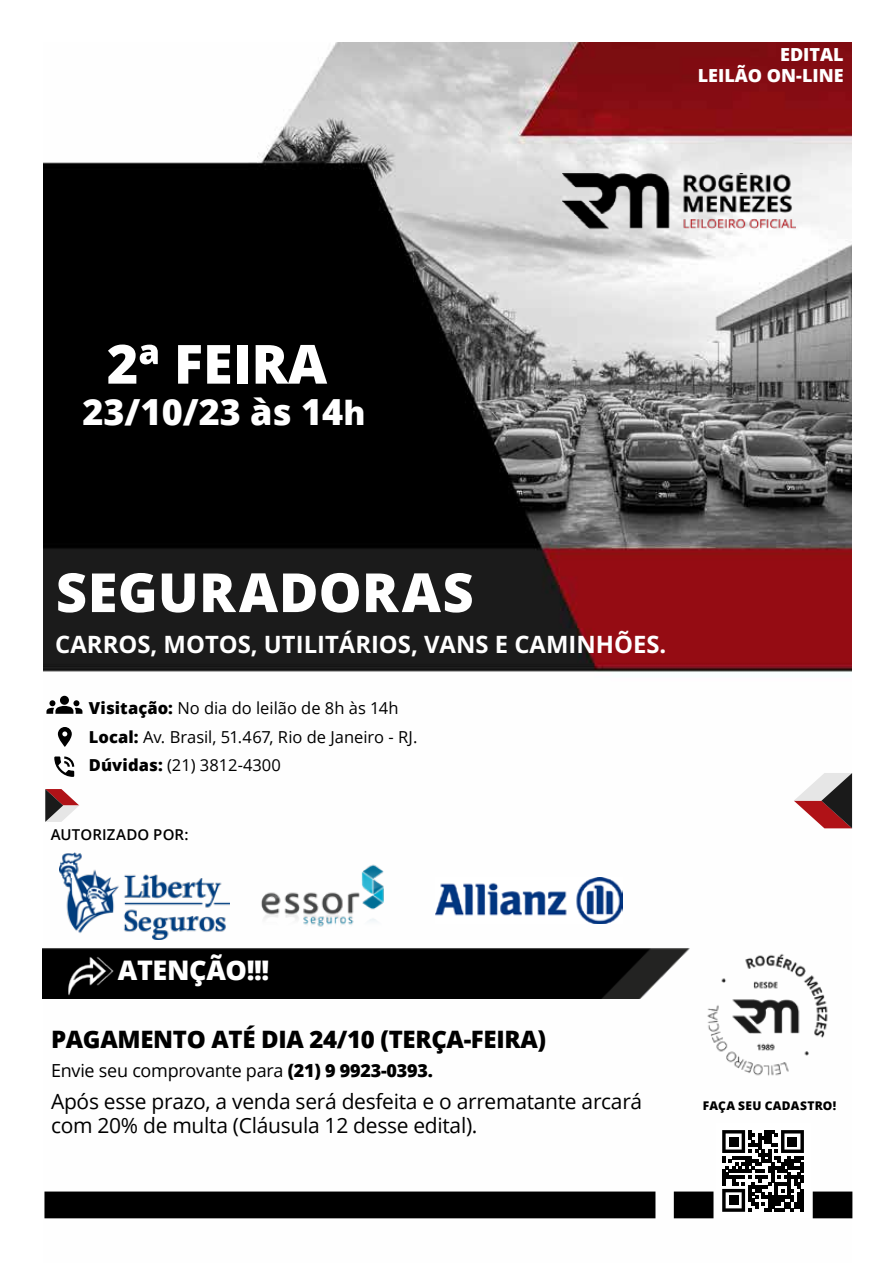
<style>
.page{position:relative;width:893px;height:1263px;background:#fff}
.page>*{position:absolute;margin:0;border:0;box-sizing:border-box;transform-origin:0 0}
.t1{font:800 54px "Open Sans";letter-spacing:.005em;color:#fff}
.t2{font:800 36px "Open Sans";color:#fff}
.t3{font:800 27px "Open Sans";letter-spacing:-.015em;color:#fff}
.t4{font:800 24px "Open Sans";letter-spacing:-.015em;color:#000}
.t5{font:700 23.85px "Open Sans";color:#fff}
.t6{font:21px/24px "Open Sans";letter-spacing:-.015em;color:#000}
.t7{font:18px "Open Sans";letter-spacing:-.015em;color:#000}
.t8{font:800 18px/21.6px "Open Sans";color:#fff;text-align:right}
.t9{font:16.5px/28.3px "Open Sans";color:#000}
.t10{font:600 15px "Open Sans";letter-spacing:.01em;color:#000}
.t11{font:800 12px "Open Sans";letter-spacing:.03em;color:#000}
.s1{font-size:33px}
.s2{font-weight:800}
</style>
<div class="page">
<img style="left:44px;top:43px;width:807px;height:1176px">
<svg style="left:45px;top:789px;width:34px;height:33px"></svg>
<svg style="left:794px;top:773px;width:58px;height:55px"></svg>
<img style="left:563px;top:173px;width:232px;height:58px">
<div style="left:46px;top:1193px;width:608px;height:24px;background:#000"></div>
<div style="left:44px;top:1191px;width:611px;height:27px;border:3px solid #000"></div>
<div style="left:814px;top:1193px;width:37px;height:24px;background:#000"></div>
<div style="left:813px;top:1191px;width:39px;height:27px;border:3px solid #000"></div>
<div style="left:675px;top:1193px;width:37px;height:24px;background:#000"></div>
<div style="left:674px;top:1191px;width:39px;height:27px;border:3px solid #000"></div>
<img style="left:697px;top:999px;width:140px;height:85px">
<img style="left:43px;top:939px;width:808px;height:60px">
<img style="left:45px;top:951px;width:71px;height:48px">
<div style="left:716px;top:1123px;width:94px;height:95px;background:#fff"></div>
<svg style="left:722px;top:1130px;width:82px;height:82px"></svg>
<div style="left:729px;top:1136px;width:9px;height:10px;background:#000"></div>
<div style="left:788px;top:1136px;width:9px;height:10px;background:#000"></div>
<div style="left:729px;top:1195px;width:9px;height:10px;background:#000"></div>
<svg style="left:46px;top:696px;width:36px;height:18px"></svg>
<svg style="left:54px;top:756px;width:20px;height:21px"></svg>
<svg style="left:58px;top:727px;width:14px;height:20px"></svg>
<img style="left:60px;top:853px;width:169px;height:86px">
<img style="left:436px;top:878px;width:187px;height:45px">
<img style="left:251px;top:859px;width:145px;height:72px">
<p class="t8" style="left:698px;top:42px;width:147px">EDITAL<br>LEILÃO ON-LINE</p>
<h1 class="t1" style="left:107px;top:323px;width:222px">2ª FEIRA</h1>
<h2 class="t2" style="left:82px;top:384px;width:285px">23/10/23 às 14<span class="s1">h</span></h2>
<h1 class="t1" style="left:56px;top:551px;width:419px">SEGURADORAS</h1>
<h3 class="t5" style="left:55px;top:628px;width:612px">CARROS, MOTOS, UTILITÁRIOS, VANS E CAMINHÕES.</h3>
<p class="t9" style="left:89px;top:694px;width:330px"><span class="s2">Visitação:</span> No dia do leilão de 8h às 14h<br><span class="s2">Local:</span> Av. Brasil, 51.467, Rio de Janeiro - RJ.<br><span class="s2">Dúvidas:</span> (21) 3812-4300</p>
<p class="t10" style="left:51px;top:824px;width:140px">AUTORIZADO POR:</p>
<h3 class="t3" style="left:118px;top:950px;width:153px">ATENÇÃO!!!</h3>
<h3 class="t4" style="left:51px;top:1021px;width:497px">PAGAMENTO ATÉ DIA 24/10 (TERÇA-FEIRA)</h3>
<p class="t7" style="left:51px;top:1058px;width:383px">Envie seu comprovante para <span class="s2">(21) 9 9923-0393.</span></p>
<p class="t6" style="left:51px;top:1089px;width:593px">Após esse prazo, a venda será desfeita e o arrematante arcará com 20% de multa (Cláusula 12 desse edital).</p>
<p class="t11" style="left:703px;top:1096px;width:135px">FAÇA SEU CADASTRO!</p>
</div>
